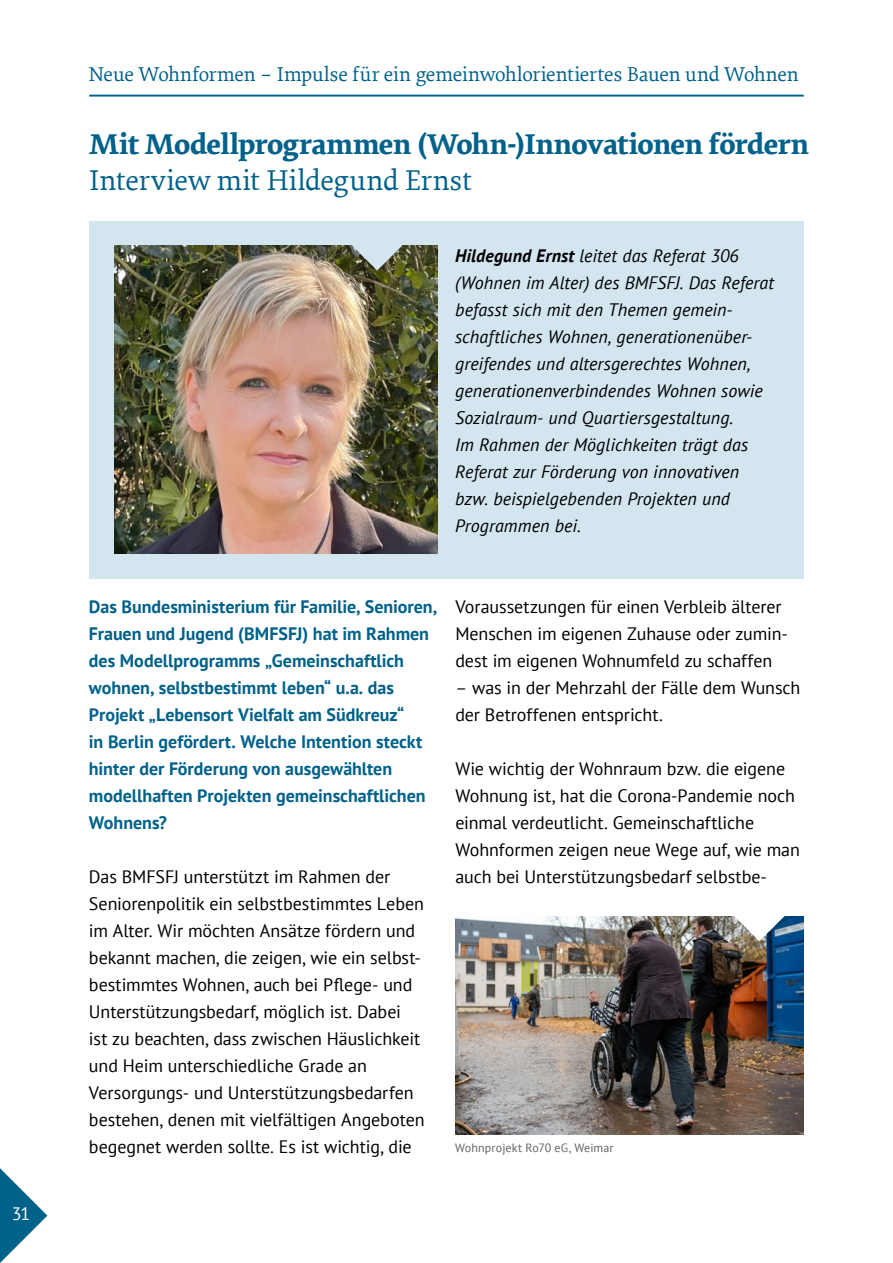
<style>
.page{position:relative;width:893px;height:1263px;background:#fff}
.page>*{position:absolute;margin:0;border:0;box-sizing:border-box;transform-origin:0 0}
.FORUM_barrierefrei_H2_H2{font:700 30px "Elena Basic";letter-spacing:-.02em;color:#00618a}
.FORUM_barrierefrei_H2_H3_wie_H2{font:30px "Elena Basic";color:#00618a}
.t1{font:21px "Elena Basic";letter-spacing:-.01em;color:#00618a}
.t2{font:18px/27px "PT Sans";letter-spacing:-.005em;color:#000}
.FORUM_barrierefrei_P_p_Autor{font:italic 18px/27px "PT Sans";letter-spacing:.005em;color:#000}
.t3{font:700 18px/27px "PT Sans";color:#00618a}
.t4{font:18px "PT Sans";color:#fff}
.FORUM_barrierefrei_P_p_-_BU{font:12px "PT Sans";letter-spacing:.01em;color:#626261}
.s1{font-weight:700}
</style>
<div class="page">
<svg style="left:0;top:1168px;width:47px;height:95px"></svg>
<hr style="left:89px;top:95px;width:715px;height:2px;background:#00618a">
<div style="left:89px;top:221px;width:715px;height:357px;background:#d3e5ef"></div>
<img style="left:115px;top:246px;width:322px;height:308px">
<img style="left:455px;top:916px;width:349px;height:218px">
<svg style="left:734px;top:916px;width:50px;height:25px"></svg>
<svg style="left:352px;top:245px;width:50px;height:26px"></svg>
<p class="t4" style="left:12px;top:1202px;width:20px">31</p>
<p class="t1" style="left:88px;top:60px;width:712px">Neue Wohnformen – Impulse für ein gemeinwohlorientiertes Bauen und Wohnen</p>
<h2 class="FORUM_barrierefrei_H2_H2" style="left:89px;top:122px;width:721px">Mit Modellprogrammen (Wohn-)Innovationen fördern</h2>
<h1 class="FORUM_barrierefrei_H2_H3_wie_H2" style="left:89px;top:160px;width:384px">Interview mit Hildegund Ernst</h1>
<p class="FORUM_barrierefrei_P_p_Autor" style="left:455px;top:242px;width:320px"><span class="s1">Hildegund Ernst</span> leitet das Referat 306 (Wohnen im Alter) des BMFSFJ. Das Referat befasst sich mit den Themen gemein&shy;schaftliches Wohnen, generationenüber&shy;greifendes und altersgerechtes Wohnen, generationenverbindendes Wohnen sowie Sozialraum- und Quartiersgestaltung.<br>Im Rahmen der Möglichkeiten trägt das Referat zur Förderung von innovativen bzw. beispielgebenden Projekten und Programmen bei.</p>
<p class="t3" style="left:89px;top:593px;width:349px">Das Bundesministerium für Familie, Senioren, Frauen und Jugend (BMFSFJ) hat im Rahmen des Modellprogramms „Gemeinschaftlich wohnen, selbstbestimmt leben“ u.a. das Projekt „Lebensort Vielfalt am Südkreuz“<br>in Berlin gefördert. Welche Intention steckt hinter der Förderung von ausgewählten modellhaften Projekten gemeinschaftlichen Wohnens?</p>
<p class="t2" style="left:89px;top:863px;width:337px">Das BMFSFJ unterstützt im Rahmen der Seniorenpolitik ein selbstbestimmtes Leben im Alter. Wir möchten Ansätze fördern und bekannt machen, die zeigen, wie ein selbst&shy;bestimmtes Wohnen, auch bei Pflege- und Unterstützungsbedarf, möglich ist. Dabei<br>ist zu beachten, dass zwischen Häuslichkeit und Heim unterschiedliche Grade an Versorgungs- und Unterstützungsbedarfen bestehen, denen mit vielfältigen Angeboten begegnet werden sollte. Es ist wichtig, die</p>
<p class="t2" style="left:455px;top:593px;width:334px">Voraussetzungen für einen Verbleib älterer<br>Menschen im eigenen Zuhause oder zumin&shy;dest im eigenen Wohnumfeld zu schaffen</p>
<p class="t2" style="left:455px;top:674px;width:347px">– was in der Mehrzahl der Fälle dem Wunsch der Betroffenen entspricht.</p>
<p class="t2" style="left:455px;top:755px;width:346px">Wie wichtig der Wohnraum bzw. die eigene Wohnung ist, hat die Corona-Pandemie noch einmal verdeutlicht. Gemeinschaftliche Wohnformen zeigen neue Wege auf, wie man auch bei Unterstützungsbedarf selbstbe-</p>
<p class="FORUM_barrierefrei_P_p_-_BU" style="left:455px;top:1140px;width:160px">Wohnprojekt Ro70 eG, Weimar</p>
</div>
